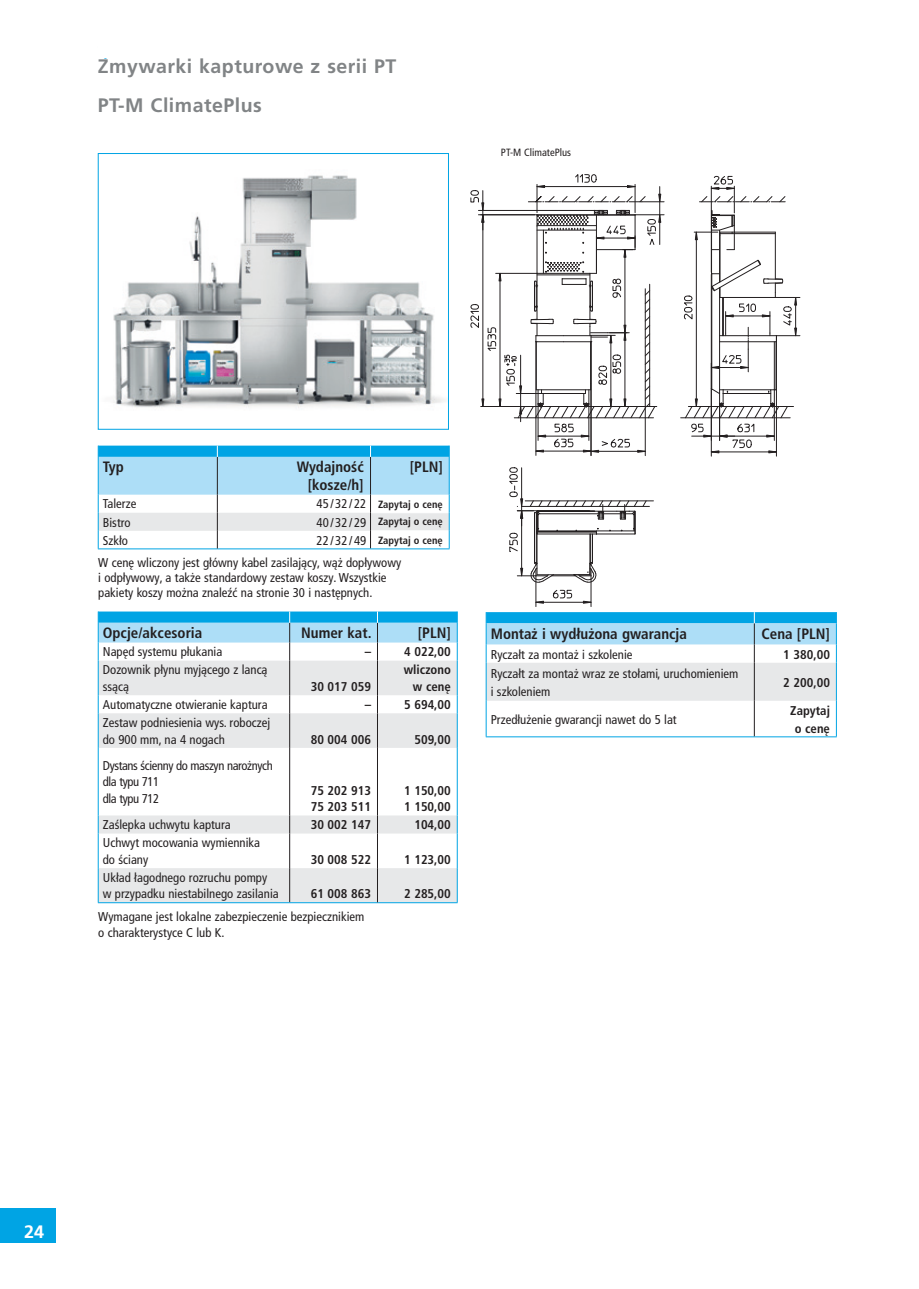
<style>
.page{position:relative;width:919px;height:1289px;background:#fff}
.page>*{position:absolute;margin:0;border:0;box-sizing:border-box;transform-origin:0 0}
.t1{font:700 19.5px "Frutiger LT Pro";letter-spacing:.025em;color:#818486}
.t2{font:700 18px "Frutiger LT Pro";color:#fff}
.t3{font:700 condensed 15px/18px "Frutiger LT Pro";color:#231f20;text-align:right}
.t4{font:condensed 12.75px/16.5px "Frutiger LT Pro";color:#231f20}
.t5{font:700 condensed 12.75px/16.5px "Frutiger LT Pro";color:#231f20}
.t6{font:condensed 12.75px/16.5px "Frutiger LT Pro";letter-spacing:-.03em;color:#231f20}
.t7{font:700 condensed 10.5px "Frutiger LT Pro";color:#231f20}
.t8{font:condensed 10.5px "Frutiger LT Pro";color:#231f20}
.s1{font-weight:400;font-size:12.75px}
</style>
<div class="page">
<div style="left:0;top:1208px;width:55px;height:34px;background:#00a4e4"></div>
<img style="left:113px;top:175px;width:332px;height:233px">
<div style="left:98px;top:153px;width:351px;height:276px;border:1px solid #00a4e4"></div>
<hr style="left:775px;top:232px;width:1px;height:47px;background:#231f20">
<hr style="left:719px;top:230px;width:1px;height:44px;background:#231f20">
<hr style="left:522px;top:506px;width:127px;height:1px;background:#231f20">
<hr style="left:525px;top:500px;width:128px;height:1px;background:#231f20">
<hr style="left:680px;top:417px;width:110px;height:1px;background:#231f20">
<hr style="left:696px;top:232px;width:1px;height:174px;background:#231f20">
<hr style="left:711px;top:186px;width:1px;height:86px;background:#231f20">
<svg style="left:694px;top:176px;width:91px;height:74px"></svg>
<hr style="left:536px;top:602px;width:55px;height:1px;background:#231f20">
<hr style="left:590px;top:576px;width:1px;height:30px;background:#231f20">
<hr style="left:535px;top:576px;width:1px;height:30px;background:#231f20">
<svg style="left:552px;top:589px;width:20px;height:10px"></svg>
<hr style="left:535px;top:341px;width:1px;height:114px;background:#231f20">
<hr style="left:645px;top:406px;width:1px;height:49px;background:#231f20">
<hr style="left:590px;top:341px;width:1px;height:114px;background:#231f20">
<hr style="left:711px;top:388px;width:1px;height:68px;background:#231f20">
<hr style="left:776px;top:337px;width:1px;height:119px;background:#231f20">
<svg style="left:470px;top:174px;width:194px;height:278px"></svg>
<svg style="left:683px;top:260px;width:116px;height:193px"></svg>
<svg style="left:509px;top:467px;width:137px;height:116px"></svg>
<hr style="left:98px;top:548px;width:119px;height:1px;background:#00a4e4">
<hr style="left:217px;top:548px;width:153px;height:1px;background:#00a4e4">
<hr style="left:370px;top:548px;width:79px;height:1px;background:#00a4e4">
<svg style="left:98px;top:445px;width:352px;height:103px"></svg>
<svg style="left:99px;top:660px;width:358px;height:242px"></svg>
<svg style="left:98px;top:695px;width:1px;height:18px"></svg>
<svg style="left:289px;top:695px;width:1px;height:18px"></svg>
<hr style="left:98px;top:660px;width:1px;height:35px;background:#00a4e4">
<hr style="left:289px;top:660px;width:1px;height:35px;background:#231f20">
<svg style="left:289px;top:815px;width:1px;height:18px"></svg>
<hr style="left:289px;top:833px;width:1px;height:35px;background:#231f20">
<hr style="left:289px;top:868px;width:1px;height:34px;background:#231f20">
<svg style="left:98px;top:815px;width:1px;height:18px"></svg>
<hr style="left:98px;top:833px;width:1px;height:35px;background:#00a4e4">
<hr style="left:98px;top:868px;width:1px;height:34px;background:#00a4e4">
<hr style="left:98px;top:902px;width:192px;height:1px;background:#00a4e4">
<hr style="left:290px;top:902px;width:87px;height:1px;background:#00a4e4">
<hr style="left:377px;top:902px;width:80px;height:1px;background:#00a4e4">
<hr style="left:289px;top:713px;width:1px;height:35px;background:#231f20">
<hr style="left:289px;top:748px;width:1px;height:67px;background:#231f20">
<hr style="left:98px;top:713px;width:1px;height:35px;background:#00a4e4">
<hr style="left:98px;top:748px;width:1px;height:67px;background:#00a4e4">
<svg style="left:377px;top:695px;width:1px;height:18px"></svg>
<hr style="left:377px;top:660px;width:1px;height:35px;background:#231f20">
<hr style="left:377px;top:713px;width:1px;height:35px;background:#231f20">
<hr style="left:377px;top:748px;width:1px;height:67px;background:#231f20">
<svg style="left:457px;top:695px;width:1px;height:18px"></svg>
<hr style="left:457px;top:660px;width:1px;height:35px;background:#00a4e4">
<hr style="left:457px;top:713px;width:1px;height:35px;background:#00a4e4">
<hr style="left:457px;top:748px;width:1px;height:67px;background:#00a4e4">
<svg style="left:377px;top:815px;width:1px;height:18px"></svg>
<hr style="left:377px;top:833px;width:1px;height:35px;background:#231f20">
<hr style="left:377px;top:868px;width:1px;height:34px;background:#231f20">
<svg style="left:457px;top:815px;width:1px;height:18px"></svg>
<hr style="left:457px;top:833px;width:1px;height:35px;background:#00a4e4">
<hr style="left:457px;top:868px;width:1px;height:34px;background:#00a4e4">
<svg style="left:98px;top:611px;width:360px;height:49px"></svg>
<svg style="left:485px;top:612px;width:352px;height:124px"></svg>
<hr style="left:485px;top:662px;width:1px;height:38px;background:#00a4e4">
<hr style="left:485px;top:700px;width:1px;height:36px;background:#00a4e4">
<hr style="left:485px;top:736px;width:269px;height:1px;background:#00a4e4">
<hr style="left:753px;top:662px;width:1px;height:38px;background:#231f20">
<hr style="left:753px;top:700px;width:1px;height:36px;background:#231f20">
<hr style="left:836px;top:662px;width:1px;height:38px;background:#00a4e4">
<hr style="left:836px;top:700px;width:1px;height:36px;background:#00a4e4">
<hr style="left:754px;top:736px;width:82px;height:1px;background:#00a4e4">
<h1 class="t1" style="left:98px;top:55px;width:300px">Zmywarki kapturowe z serii PT</h1>
<h1 class="t1" style="left:98px;top:94px;width:165px">PT-M ClimatePlus</h1>
<p class="t8" style="left:501px;top:146px;width:72px">PT-M ClimatePlus</p>
<p class="t3" style="left:103px;top:458px;width:23px">Typ</p>
<p class="t3" style="left:297px;top:458px;width:68px">Wydajność [kosze/h]</p>
<p class="t3" style="left:410px;top:458px;width:35px">[PLN]</p>
<p class="t4" style="left:103px;top:496px;width:35px">Talerze</p>
<p class="t7" style="left:316px;top:498px;width:128px"><span class="s1">45 / 32 / 22</span> Zapytaj o cenę</p>
<p class="t4" style="left:103px;top:514px;width:29px">Bistro</p>
<p class="t7" style="left:316px;top:515px;width:128px"><span class="s1">40 / 32 / 29</span> Zapytaj o cenę</p>
<p class="t4" style="left:103px;top:532px;width:27px">Szkło</p>
<p class="t7" style="left:316px;top:534px;width:128px"><span class="s1">22 / 32 / 49</span> Zapytaj o cenę</p>
<p class="t4" style="left:98px;top:555px;width:304px;line-height:15px">W cenę wliczony jest główny kabel zasilający, wąż dopływowy i odpływowy, a także standardowy zestaw koszy. Wszystkie pakiety koszy można znaleźć na stronie 30 i następnych.</p>
<p class="t3" style="left:103px;top:624px;width:101px">Opcje/akcesoria</p>
<p class="t3" style="left:301px;top:624px;width:72px">Numer kat.</p>
<p class="t3" style="left:418px;top:624px;width:35px">[PLN]</p>
<p class="t4" style="left:103px;top:643px;width:121px">Napęd systemu płukania</p>
<p class="t5" style="left:365px;top:643px;width:8px">–</p>
<p class="t5" style="left:404px;top:643px;width:48px">4 022,00</p>
<p class="t4" style="left:103px;top:662px;width:166px">Dozownik płynu myjącego z lancą ssącą</p>
<p class="t5" style="left:404px;top:661px;width:49px;text-align:right">wliczono w cenę</p>
<p class="t5" style="left:311px;top:678px;width:62px">30 017 059</p>
<p class="t4" style="left:103px;top:696px;width:166px">Automatyczne otwieranie kaptura</p>
<p class="t5" style="left:365px;top:696px;width:8px">–</p>
<p class="t5" style="left:404px;top:696px;width:48px">5 694,00</p>
<p class="t4" style="left:103px;top:714px;width:169px">Zestaw podniesienia wys. roboczej do 900 mm, na 4 nogach</p>
<p class="t5" style="left:311px;top:731px;width:62px">80 004 006</p>
<p class="t5" style="left:414px;top:731px;width:38px">509,00</p>
<p class="t6" style="left:103px;top:757px;width:171px">Dystans ścienny do maszyn narożnych dla typu 711<br>dla typu 712</p>
<p class="t5" style="left:311px;top:782px;width:62px">75 202 913<br>75 203 511</p>
<p class="t5" style="left:404px;top:782px;width:48px">1 150,00<br>1 150,00</p>
<p class="t4" style="left:103px;top:816px;width:129px">Zaślepka uchwytu kaptura</p>
<p class="t5" style="left:311px;top:816px;width:62px">30 002 147</p>
<p class="t5" style="left:414px;top:816px;width:38px">104,00</p>
<p class="t4" style="left:103px;top:834px;width:159px">Uchwyt mocowania wymiennika do ściany</p>
<p class="t5" style="left:311px;top:851px;width:62px">30 008 522</p>
<p class="t5" style="left:404px;top:851px;width:48px">1 123,00</p>
<p class="t4" style="left:103px;top:869px;width:177px">Układ łagodnego rozruchu pompy w przypadku niestabilnego zasilania</p>
<p class="t5" style="left:311px;top:885px;width:62px">61 008 863</p>
<p class="t5" style="left:404px;top:885px;width:48px">2 285,00</p>
<p class="t4" style="left:98px;top:908px;width:268px">Wymagane jest lokalne zabezpieczenie bezpiecznikiem o charakterystyce C lub K.</p>
<p class="t3" style="left:490px;top:624px;width:198px">Montaż i wydłużona gwarancja</p>
<p class="t3" style="left:761px;top:624px;width:70px">Cena [PLN]</p>
<p class="t4" style="left:490px;top:646px;width:143px">Ryczałt za montaż i szkolenie</p>
<p class="t5" style="left:783px;top:646px;width:48px">1 380,00</p>
<p class="t4" style="left:490px;top:664px;width:249px;line-height:18px">Ryczałt za montaż wraz ze stołami, uruchomieniem i szkoleniem</p>
<p class="t5" style="left:783px;top:674px;width:48px">2 200,00</p>
<p class="t4" style="left:490px;top:711px;width:187px">Przedłużenie gwarancji nawet do 5 lat</p>
<p class="t5" style="left:790px;top:701px;width:41px;line-height:18px;text-align:center">Zapytaj o cenę</p>
<h2 class="t2" style="left:24px;top:1220px;width:22px">24</h2>
</div>
